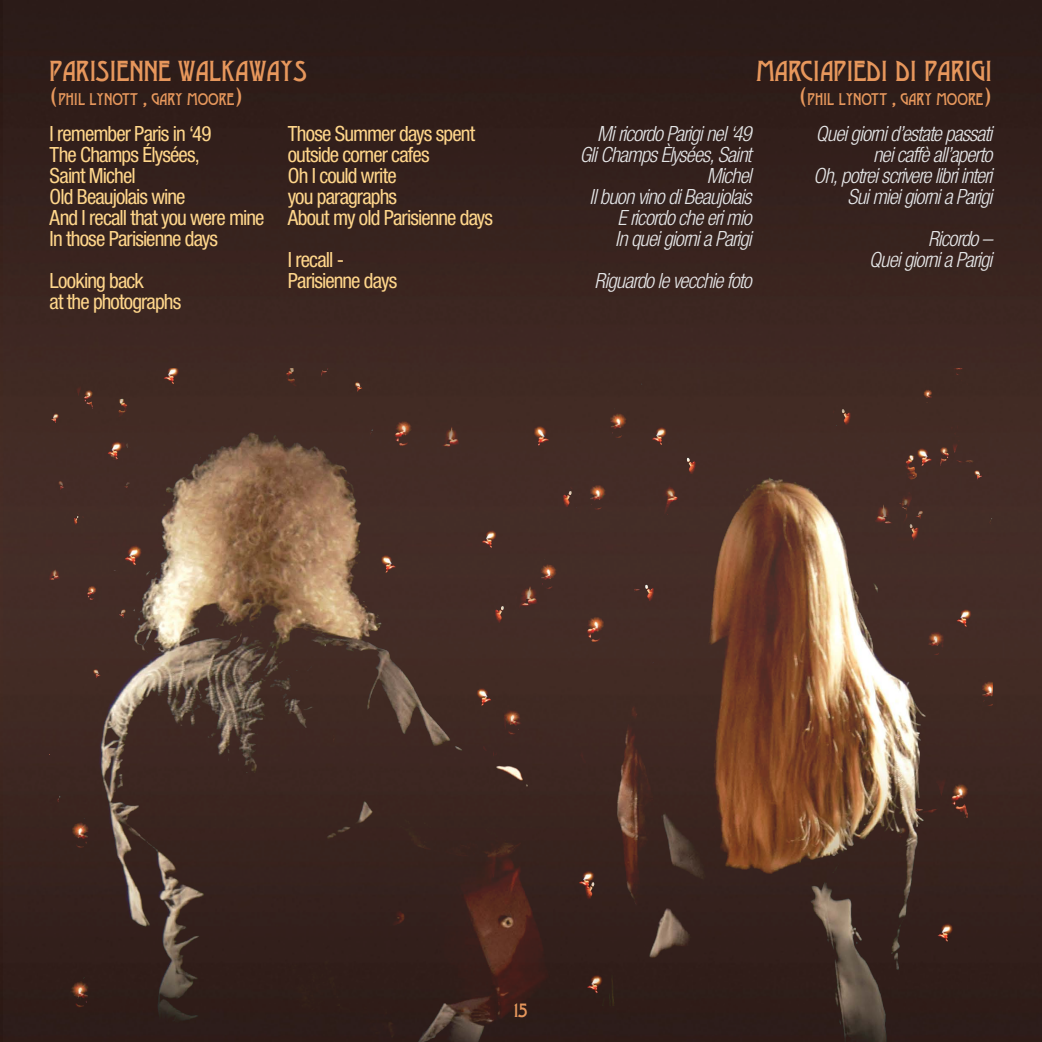
<style>
.page{position:relative;width:1042px;height:1042px;background:#fff}
.page>*{position:absolute;margin:0;border:0;box-sizing:border-box;transform-origin:0 0}
.t1{font:29.4px "Quaint Gothic SGOT";color:#e7975c}
.t2{font:condensed 21px/21px "Helvetica Neue LT Std";letter-spacing:-.04em;color:#ffd68b}
.t3{font:italic 300 condensed 21px/21px "Helvetica Neue LT Std";letter-spacing:-.04em;color:#e4e5e6;text-align:right}
.t4{font:21px "Quaint Gothic SGOT";color:#e7975c}
.t5{font:17.15px "Quaint Gothic SGOT";color:#e7975c}
.s1{font-size:24.5px}
</style>
<div class="page">
<img style="left:0;top:0;width:1041px;height:1041px">
<img style="left:50px;top:368px;width:942px;height:674px">
<h1 class="t1" style="left:50px;top:52px;width:259px">PARISIENNE WALKAWAYS</h1>
<h1 class="t1" style="left:756px;top:52px;width:237px">MARCIAPIEDI DI PARIGI</h1>
<p class="t5" style="left:50px;top:88px;width:195px"><span class="s1">(</span>PHIL LYNOTT <span class="s1">,</span> GARY MOORE<span class="s1">)</span></p>
<p class="t5" style="left:799px;top:88px;width:195px"><span class="s1">(</span>PHIL LYNOTT <span class="s1">,</span> GARY MOORE<span class="s1">)</span></p>
<p class="t2" style="left:50px;top:122px;width:216px">I remember Paris in ‘49<br>The Champs Élysées,<br>Saint Michel<br>Old Beaujolais wine<br>And I recall that you were mine<br>In those Parisienne days</p>
<p class="t2" style="left:50px;top:269px;width:133px">Looking back<br>at the photographs</p>
<p class="t2" style="left:288px;top:122px;width:207px">Those Summer days spent outside corner cafes<br>Oh I could write<br>you paragraphs<br>About my old Parisienne days</p>
<p class="t2" style="left:288px;top:248px;width:111px">I recall -<br>Parisienne days</p>
<p class="t3" style="left:580px;top:123px;width:173px">Mi ricordo Parigi nel ‘49<br>Gli Champs Èlysées, Saint<br>Michel<br>Il buon vino di Beaujolais<br>E ricordo che eri mio<br>In quei giorni a Parigi</p>
<p class="t3" style="left:594px;top:270px;width:159px">Riguardo le vecchie foto</p>
<p class="t3" style="left:813px;top:123px;width:180px">Quei giorni d’estate passati nei caffè all’aperto<br>Oh, potrei scrivere libri interi<br>Sui miei giorni a Parigi</p>
<p class="t3" style="left:869px;top:228px;width:125px">Ricordo –<br>Quei giorni a Parigi</p>
<p class="t4" style="left:514px;top:996px;width:15px">15</p>
</div>
